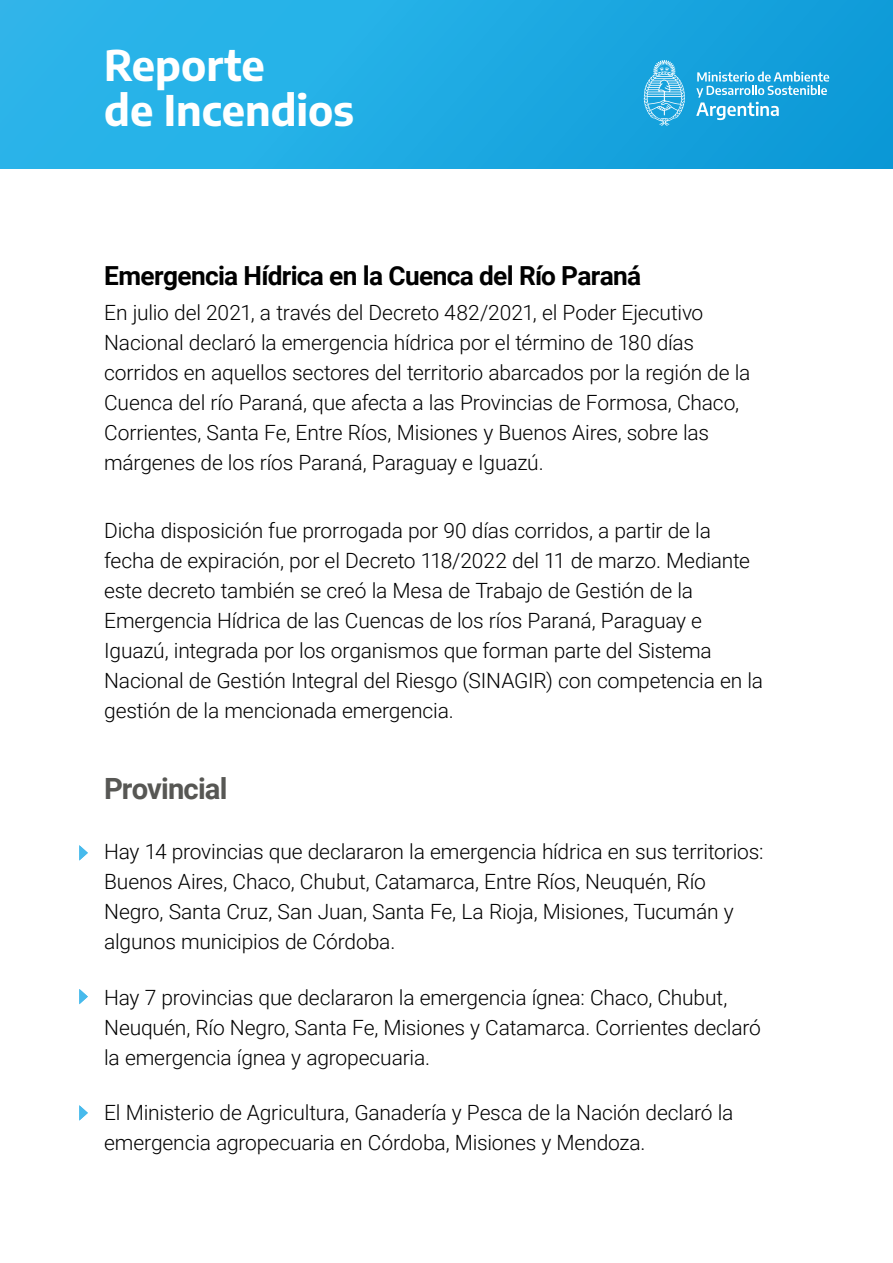
<style>
.page{position:relative;width:893px;height:1263px;background:#fff}
.page>*{position:absolute;margin:0;border:0;box-sizing:border-box;transform-origin:0 0}
.t1{font:700 42px/44.4px "Encode Sans";color:#fff}
.t2{font:700 29.25px "Roboto";letter-spacing:-.03em;color:#575754}
.t3{font:700 26.25px "Roboto";letter-spacing:-.025em;color:#000}
.t4{font:300 21px/30px "Roboto";letter-spacing:-.01em;color:#000}
</style>
<div class="page">
<div style="left:0;top:0;width:893px;height:169px;background:linear-gradient(to right,#2fb9ec,#0e9bd8)"></div>
<svg style="left:696px;top:72px;width:133px;height:48px;background:#45b2e1"></svg>
<svg style="left:644px;top:60px;width:41px;height:66px;background:#50b9e5"></svg>
<svg style="left:79px;top:845px;width:9px;height:15px"></svg>
<svg style="left:79px;top:989px;width:9px;height:15px"></svg>
<svg style="left:79px;top:1105px;width:9px;height:15px"></svg>
<h1 class="t1" style="left:104px;top:42px;width:251px">Reporte<br>de Incendios</h1>
<p class="t3" style="left:104px;top:258px;width:539px">Emergencia Hídrica en la Cuenca del Río Paraná</p>
<p class="t4" style="left:104px;top:296px;width:648px">En julio del 2021, a través del Decreto 482/2021, el Poder Ejecutivo Nacional declaró la emergencia hídrica por el término de 180 días corridos en aquellos sectores del territorio abarcados por la región de la Cuenca del río Paraná, que afecta a las Provincias de Formosa, Chaco, Corrientes, Santa Fe, Entre Ríos, Misiones y Buenos Aires, sobre las márgenes de los ríos Paraná, Paraguay e Iguazú.</p>
<p class="t4" style="left:104px;top:515px;width:660px">Dicha disposición fue prorrogada por 90 días corridos, a partir de la fecha de expiración, por el Decreto 118/2022 del 11 de marzo. Mediante este decreto también se creó la Mesa de Trabajo de Gestión de la Emergencia Hídrica de las Cuencas de los ríos Paraná, Paraguay e Iguazú, integrada por los organismos que forman parte del Sistema Nacional de Gestión Integral del Riesgo (SINAGIR) con competencia en la gestión de la mencionada emergencia.</p>
<h2 class="t2" style="left:104px;top:768px;width:125px">Provincial</h2>
<p class="t4" style="left:104px;top:836px;width:661px">Hay 14 provincias que declararon la emergencia hídrica en sus territorios:<br>Buenos Aires, Chaco, Chubut, Catamarca, Entre Ríos, Neuquén, Río Negro, Santa Cruz, San Juan, Santa Fe, La Rioja, Misiones, Tucumán y algunos municipios de Córdoba.</p>
<p class="t4" style="left:104px;top:981px;width:658px">Hay 7 provincias que declararon la emergencia ígnea: Chaco, Chubut,<br>Neuquén, Río Negro, Santa Fe, Misiones y Catamarca. Corrientes declaró la emergencia ígnea y agropecuaria.</p>
<p class="t4" style="left:104px;top:1097px;width:631px">El Ministerio de Agricultura, Ganadería y Pesca de la Nación declaró la emergencia agropecuaria en Córdoba, Misiones y Mendoza.</p>
</div>
